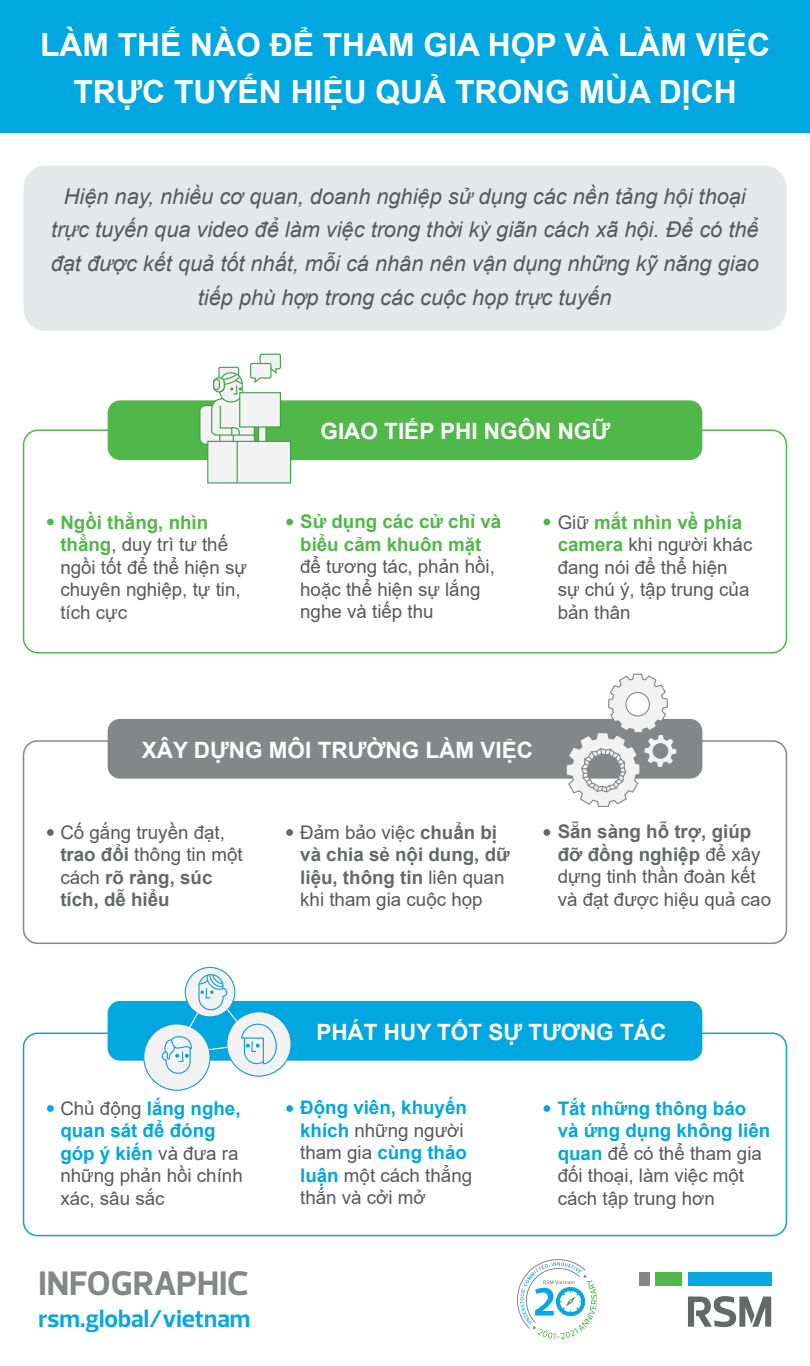
<style>
.page{position:relative;width:810px;height:1366px;background:#fff}
.page>*{position:absolute;margin:0;border:0;box-sizing:border-box;transform-origin:0 0}
.t1{font:700 34.65px "Prelo";color:#848688}
.t2{font:700 31.8px/46.5px "Arial";color:#fff;text-align:center}
.t3{font:700 24.83px "Prelo";color:#08a7e0}
.t4{font:700 22.5px "Arial";color:#fff}
.t5{font:italic 21.75px/33.8px "Arial";color:#58585a;text-align:center}
.t6{font:18.75px/22.5px "Arial";color:#58585a}
.t7{font:700 18.75px/22.5px "Arial";color:#656769}
.t8{font:700 18.75px/22.5px "Arial";color:#50b848}
.s1{font-weight:700;color:#50b848}
.s2{font-weight:700;color:#656769}
.s3{font-weight:400;color:#58585a}
.s4{font-weight:700;color:#00a7e1}
</style>
<div class="page">
<div style="left:108px;top:719px;width:594px;height:60px;background:#848688;border-radius:12px"></div>
<div style="left:23px;top:1033px;width:764px;height:203px;border:2px solid #159bd7;border-radius:14px"></div>
<div style="left:23px;top:740px;width:764px;height:204px;border:2px solid #848688;border-radius:14px"></div>
<div style="left:23px;top:429px;width:764px;height:225px;border:2px solid #50b848;border-radius:15px"></div>
<div style="left:0;top:0;width:810px;height:132px;background:#00a7e1"></div>
<div style="left:688px;top:1272px;width:83px;height:14px;background:#08a7e0"></div>
<div style="left:639px;top:1272px;width:11px;height:14px;background:#848688"></div>
<div style="left:656px;top:1272px;width:26px;height:14px;background:#50b848"></div>
<svg style="left:688px;top:1296px;width:83px;height:31px"></svg>
<div style="left:24px;top:165px;width:762px;height:166px;background:#e6e7e8;border-radius:22px"></div>
<svg style="left:517px;top:1259px;width:80px;height:80px"></svg>
<div style="left:108px;top:400px;width:594px;height:60px;background:#50b848;border-radius:13px"></div>
<svg style="left:199px;top:353px;width:93px;height:131px"></svg>
<div style="left:108px;top:1001px;width:594px;height:60px;background:#00a7e1;border-radius:12px"></div>
<svg style="left:143px;top:966px;width:149px;height:125px"></svg>
<div style="left:286px;top:519px;width:7px;height:6px;background:#50b848;border-radius:50%"></div>
<div style="left:47px;top:519px;width:7px;height:6px;background:#50b848;border-radius:50%"></div>
<div style="left:543px;top:519px;width:7px;height:6px;background:#50b848;border-radius:50%"></div>
<div style="left:286px;top:829px;width:7px;height:7px;background:#656769;border-radius:50%"></div>
<div style="left:47px;top:829px;width:7px;height:7px;background:#656769;border-radius:50%"></div>
<div style="left:543px;top:829px;width:7px;height:7px;background:#656769;border-radius:50%"></div>
<div style="left:286px;top:1105px;width:7px;height:7px;background:#00a7e1;border-radius:50%"></div>
<div style="left:47px;top:1105px;width:7px;height:7px;background:#00a7e1;border-radius:50%"></div>
<div style="left:543px;top:1105px;width:7px;height:7px;background:#00a7e1;border-radius:50%"></div>
<svg style="left:565px;top:673px;width:113px;height:134px"></svg>
<h2 class="t2" style="left:40px;top:22px;width:732px">LÀM THẾ NÀO ĐỂ THAM GIA HỌP VÀ LÀM VIỆC<br>TRỰC TUYẾN HIỆU QUẢ TRONG MÙA DỊCH</h2>
<p class="t5" style="left:51px;top:179px;width:710px">Hiện nay, nhiều cơ quan, doanh nghiệp sử dụng các nền tảng hội thoại trực tuyến qua video để làm việc trong thời kỳ giãn cách xã hội. Để có thể đạt được kết quả tốt nhất, mỗi cá nhân nên vận dụng những kỹ năng giao tiếp phù hợp trong các cuộc họp trực tuyến</p>
<p class="t4" style="left:321px;top:416px;width:291px">GIAO TIẾP PHI NGÔN NGỮ</p>
<p class="t6" style="left:60px;top:511px;width:188px"><span class="s1">Ngồi thẳng, nhìn thẳng</span>, duy trì tư thế ngồi tốt để thể hiện sự chuyên nghiệp, tự tin, tích cực</p>
<p class="t8" style="left:300px;top:510px;width:203px">Sử dụng các cử chỉ và biểu cảm khuôn mặt</p>
<p class="t6" style="left:300px;top:555px;width:196px">để tương tác, phản hồi, hoặc thể hiện sự lắng nghe và tiếp thu</p>
<p class="t6" style="left:558px;top:511px;width:196px">Giữ <span class="s1">mắt nhìn về phía camera</span> khi người khác đang nói để thể hiện sự chú ý, tập trung của bản thân</p>
<p class="t4" style="left:142px;top:734px;width:393px">XÂY DỰNG MÔI TRƯỜNG LÀM VIỆC</p>
<p class="t6" style="left:60px;top:821px;width:184px">Cố gắng truyền đạt, <span class="s2">trao đổi</span> thông tin một cách <span class="s2">rõ ràng, súc tích, dễ hiểu</span></p>
<p class="t7" style="left:300px;top:821px;width:211px"><span class="s3">Đảm bảo việc</span> chuẩn bị và chia sẻ nội dung, dữ liệu, thông tin <span class="s3">liên quan khi tham gia cuộc họp</span></p>
<p class="t6" style="left:558px;top:820px;width:215px"><span class="s2">Sẵn sàng hỗ trợ, giúp đỡ đồng nghiệp</span> để xây dựng tinh thần đoàn kết và đạt được hiệu quả cao</p>
<p class="t4" style="left:316px;top:1016px;width:351px">PHÁT HUY TỐT SỰ TƯƠNG TÁC</p>
<p class="t6" style="left:60px;top:1097px;width:184px">Chủ động <span class="s4">lắng nghe, quan sát để đóng góp ý kiến</span> và đưa ra những phản hồi chính xác, sâu sắc</p>
<p class="t6" style="left:300px;top:1096px;width:173px"><span class="s4">Động viên, khuyến khích</span> những người tham gia <span class="s4">cùng thảo luận</span> một cách thẳng thắn và cởi mở</p>
<p class="t6" style="left:558px;top:1097px;width:214px"><span class="s4">Tắt những thông báo và ứng dụng không liên quan</span> để có thể tham gia đối thoại, làm việc một cách tập trung hơn</p>
<h1 class="t1" style="left:38px;top:1262px;width:212px">INFOGRAPHIC</h1>
<h3 class="t3" style="left:38px;top:1303px;width:214px">rsm.global/vietnam</h3>
</div>
